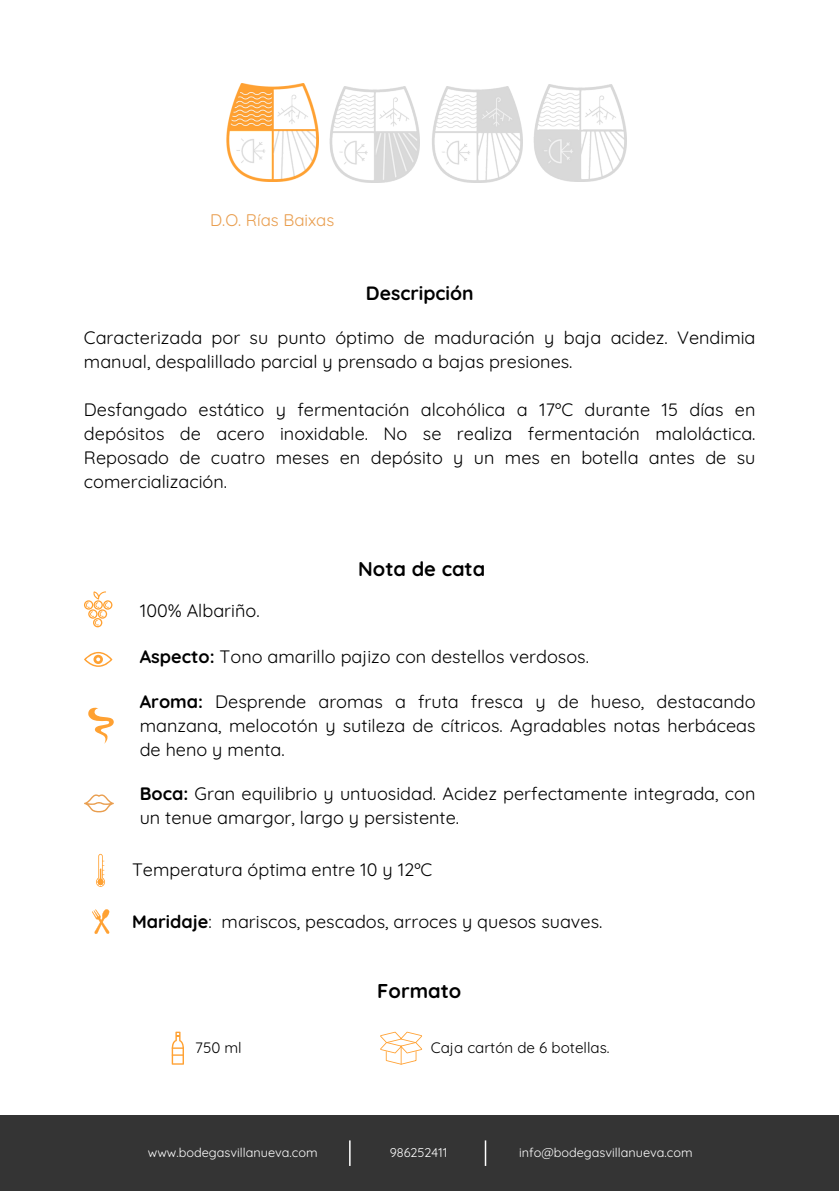
<style>
.page{position:relative;width:839px;height:1191px;background:#fff}
.page>*{position:absolute;margin:0;border:0;box-sizing:border-box;transform-origin:0 0}
.t1{font:700 20px "Quicksand";color:#000}
.t2{font:700 19.2px "Quicksand";color:#000}
.t3{font:18px/24px "Quicksand";color:#000}
.t4{font:16.8px "Quicksand";color:#e99e4f}
.t5{font:15.2px "Quicksand";color:#000}
.t6{font:12.6px "Quicksand";color:#fff}
.s1{font-weight:700}
</style>
<div class="page">
<svg style="left:84px;top:591px;width:28px;height:36px"></svg>
<svg style="left:96px;top:854px;width:9px;height:33px"></svg>
<svg style="left:84px;top:652px;width:28px;height:15px"></svg>
<svg style="left:88px;top:708px;width:26px;height:36px"></svg>
<svg style="left:84px;top:794px;width:30px;height:18px"></svg>
<img style="left:329px;top:86px;width:193px;height:96px">
<img style="left:522px;top:84px;width:104px;height:98px">
<img style="left:226px;top:84px;width:93px;height:97px">
<div style="left:0;top:1115px;width:838px;height:76px;background:#343434"></div>
<svg style="left:172px;top:1032px;width:12px;height:33px"></svg>
<svg style="left:380px;top:1032px;width:42px;height:33px"></svg>
<svg style="left:349px;top:1140px;width:1px;height:26px"></svg>
<hr style="left:484px;top:1140px;width:2px;height:26px;background:#fff">
<svg style="left:92px;top:909px;width:18px;height:25px"></svg>
<p class="t4" style="left:210px;top:210px;width:126px">D.O. Rías Baixas</p>
<p class="t2" style="left:366px;top:281px;width:109px">Descripción</p>
<p class="t3" style="left:84px;top:326px;width:673px">Caracterizada por su punto óptimo de maduración y baja acidez. Vendimia manual, despalillado parcial y prensado a bajas presiones.</p>
<p class="t3" style="left:84px;top:398px;width:673px;text-align:justify">Desfangado estático y fermentación alcohólica a 17ºC durante 15 días en depósitos de acero inoxidable. No se realiza fermentación maloláctica.<br>Reposado de cuatro meses en depósito y un mes en botella antes de su comercialización.</p>
<p class="t1" style="left:358px;top:556px;width:129px">Nota de cata</p>
<p class="t3" style="left:140px;top:598px;width:121px">100% Albariño.</p>
<p class="t3" style="left:140px;top:644px;width:451px"><span class="s1">Aspecto:</span> Tono amarillo pajizo con destellos verdosos.</p>
<p class="t3" style="left:140px;top:689px;width:617px;text-align:justify"><span class="s1">Aroma:</span> Desprende aromas a fruta fresca y de hueso, destacando manzana, melocotón y sutileza de cítricos. Agradables notas herbáceas de heno y menta.</p>
<p class="t3" style="left:140px;top:781px;width:617px"><span class="s1">Boca:</span> Gran equilibrio y untuosidad. Acidez perfectamente integrada, con un tenue amargor, largo y persistente.</p>
<p class="t3" style="left:132px;top:857px;width:302px">Temperatura óptima entre 10 y 12ºC</p>
<p class="t3" style="left:132px;top:909px;width:472px"><span class="s1">Maridaje</span>: mariscos, pescados, arroces y quesos suaves.</p>
<p class="t1" style="left:377px;top:978px;width:86px">Formato</p>
<p class="t5" style="left:195px;top:1038px;width:48px">750 ml</p>
<p class="t5" style="left:431px;top:1038px;width:180px">Caja cartón de 6 botellas.</p>
<p class="t6" style="left:148px;top:1145px;width:171px">www.bodegasvillanueva.com</p>
<p class="t6" style="left:390px;top:1145px;width:59px">986252411</p>
<p class="t6" style="left:519px;top:1145px;width:175px">info@bodegasvillanueva.com</p>
</div>
